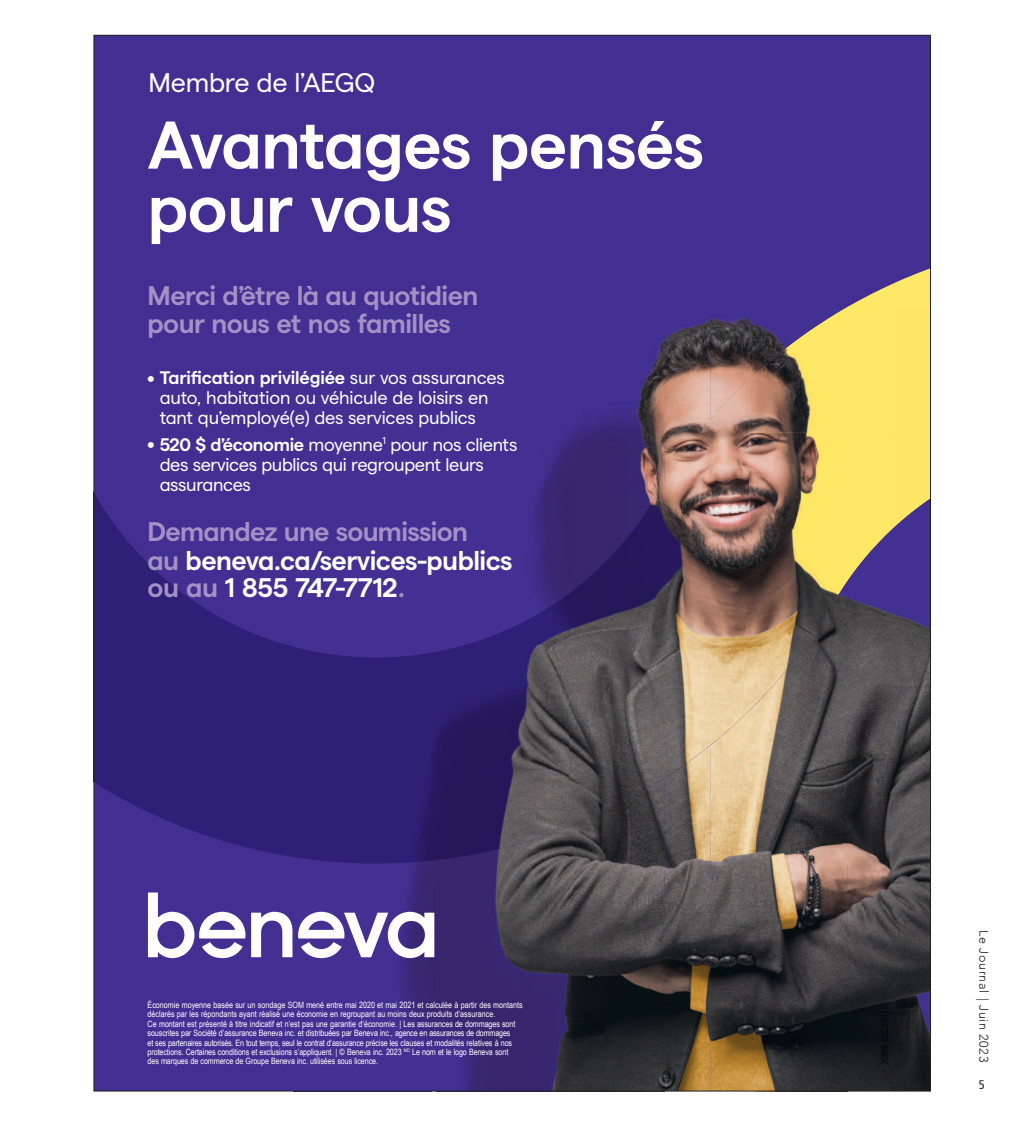
<style>
.page{position:relative;width:1024px;height:1125px;background:#fff}
.page>*{position:absolute;margin:0;border:0;box-sizing:border-box;transform-origin:0 0}
.t1{font:700 67.25px/63.2px "Matter Beneva Semi";letter-spacing:-.01em;color:#fff}
.t2{font:700 26.88px/27.6px "Matter Beneva Semi";letter-spacing:-.025em;color:#fff}
.t3{font:700 26.88px/28.2px "Matter Beneva Semi";letter-spacing:-.02em;color:#a591c5}
.t4{font:26.88px "Matter Beneva Regular";letter-spacing:-.01em;color:#fff}
.t5{font:18.12px/20.1px "Matter Beneva Regular";letter-spacing:-.02em;color:#fff}
.t6{font:700 18.12px "Matter Beneva Semi";letter-spacing:-.01em;color:#fff}
.t7{font:300 12.5px "Avenir";letter-spacing:.05em;color:#231f20}
.t8{font:condensed 12.5px "Frutiger";color:#231f20}
.t9{font:8.75px/9.4px "Arial Narrow";letter-spacing:-.01em;color:#fff}
.s1{font-size:14.75px}
.s2{font-family:"Matter Beneva Regular";font-weight:400}
.s3{font-family:"Matter Beneva Semi";font-weight:700;font-size:14.75px}
.s4{font-family:"Matter Beneva Semi";font-weight:700}
.s5{color:#a591c5}
</style>
<div class="page">
<div style="left:94px;top:35px;width:836px;height:1056px;background:#432f92"></div>
<svg style="left:849px;top:269px;width:80px;height:37px;fill:#ffe767"></svg>
<svg style="left:96px;top:498px;width:197px;height:359px;fill:#2e2076"></svg>
<img style="left:318px;top:863px;width:113px;height:176px">
<img style="left:431px;top:863px;width:5px;height:179px">
<img style="left:562px;top:319px;width:148px;height:127px">
<img style="left:710px;top:316px;width:39px;height:63px">
<img style="left:533px;top:446px;width:121px;height:139px">
<img style="left:847px;top:601px;width:82px;height:488px">
<img style="left:802px;top:601px;width:45px;height:488px">
<img style="left:756px;top:679px;width:46px;height:410px">
<img style="left:710px;top:714px;width:46px;height:375px">
<img style="left:664px;top:770px;width:46px;height:319px">
<img style="left:573px;top:808px;width:91px;height:281px">
<img style="left:436px;top:827px;width:137px;height:262px">
<img style="left:749px;top:306px;width:142px;height:253px">
<img style="left:891px;top:306px;width:38px;height:224px">
<img style="left:702px;top:379px;width:47px;height:171px">
<img style="left:654px;top:430px;width:48px;height:68px">
<img style="left:834px;top:559px;width:30px;height:42px">
<img style="left:613px;top:498px;width:133px;height:272px">
<img style="left:569px;top:554px;width:44px;height:273px">
<img style="left:746px;top:550px;width:88px;height:129px">
<img style="left:480px;top:594px;width:89px;height:259px">
<img style="left:436px;top:640px;width:44px;height:220px">
<img style="left:746px;top:679px;width:33px;height:35px">
<img style="left:613px;top:769px;width:65px;height:39px">
<svg style="left:298px;top:912px;width:136px;height:46px"></svg>
<svg style="left:251px;top:912px;width:41px;height:45px"></svg>
<svg style="left:148px;top:893px;width:97px;height:65px"></svg>
<img style="left:881px;top:1012px;width:8px;height:13px">
<img style="left:881px;top:1025px;width:8px;height:39px">
<h2 class="t4" style="left:148px;top:70px;width:228px">Membre de l’AEGQ</h2>
<h1 class="t1" style="left:148px;top:116px;width:558px">Avantages pensés pour vous</h1>
<h2 class="t3" style="left:148px;top:283px;width:332px">Merci d’être là au quotidien pour nous et nos familles</h2>
<h3 class="t6" style="left:148px;top:369px;width:359px"><span class="s1">•</span> Tarification privilégiée <span class="s2">sur vos assurances</span></h3>
<h3 class="t5" style="left:160px;top:389px;width:330px">auto, habitation ou véhicule de loisirs en tant qu’employé(e) des services publics</h3>
<h3 class="t5" style="left:160px;top:435px;width:359px;text-indent:-12px"><span class="s3">•</span> <span class="s4">520 $ d’économie</span> moyenne<sup>1</sup> pour nos clients des services publics qui regroupent leurs assurances</h3>
<h2 class="t2" style="left:148px;top:519px;width:366px"><span class="s5">Demandez une soumission<br>au</span> beneva.ca/services-publics <span class="s5">ou au</span> 1 855 747-7712<span class="s5">.</span></h2>
<p class="t9" style="left:148px;top:1001px;width:377px">…conomie moyenne basÈe sur un sondage SOM menÈ entre mai 2020 et mai 2021 et calculÈe ‡ partir des montants dÈclarÈs par les rÈpondants ayant rÈalisÈ une Èconomie en regroupant au moins deux produits díassurance.<br>Ce montant est prÈsentÈ ‡ titre indicatif et níest pas une garantie díÈconomie. | Les assurances de dommages sont souscrites par SociÈtÈ díassurance Beneva inc. et distribuÈes par Beneva inc., agence en assurances de dommages<br>et ses partenaires autorisÈs. En tout temps, seul le contrat díassurance prÈcise les clauses et modalitÈs relatives ‡ nos protections. Certaines conditions et exclusions síappliquent. | © Beneva inc. 2023 <sup>MD</sup> Le nom et le logo Beneva sont<br>des marques de commerce de Groupe Beneva inc. utilisÈes sous licence.</p>
<h3 class="t7" style="left:989px;top:930px;width:134px;rotate:90deg">Le Journal | Juin 2023</h3>
<h3 class="t8" style="left:979px;top:1080px;width:7px">5</h3>
</div>
